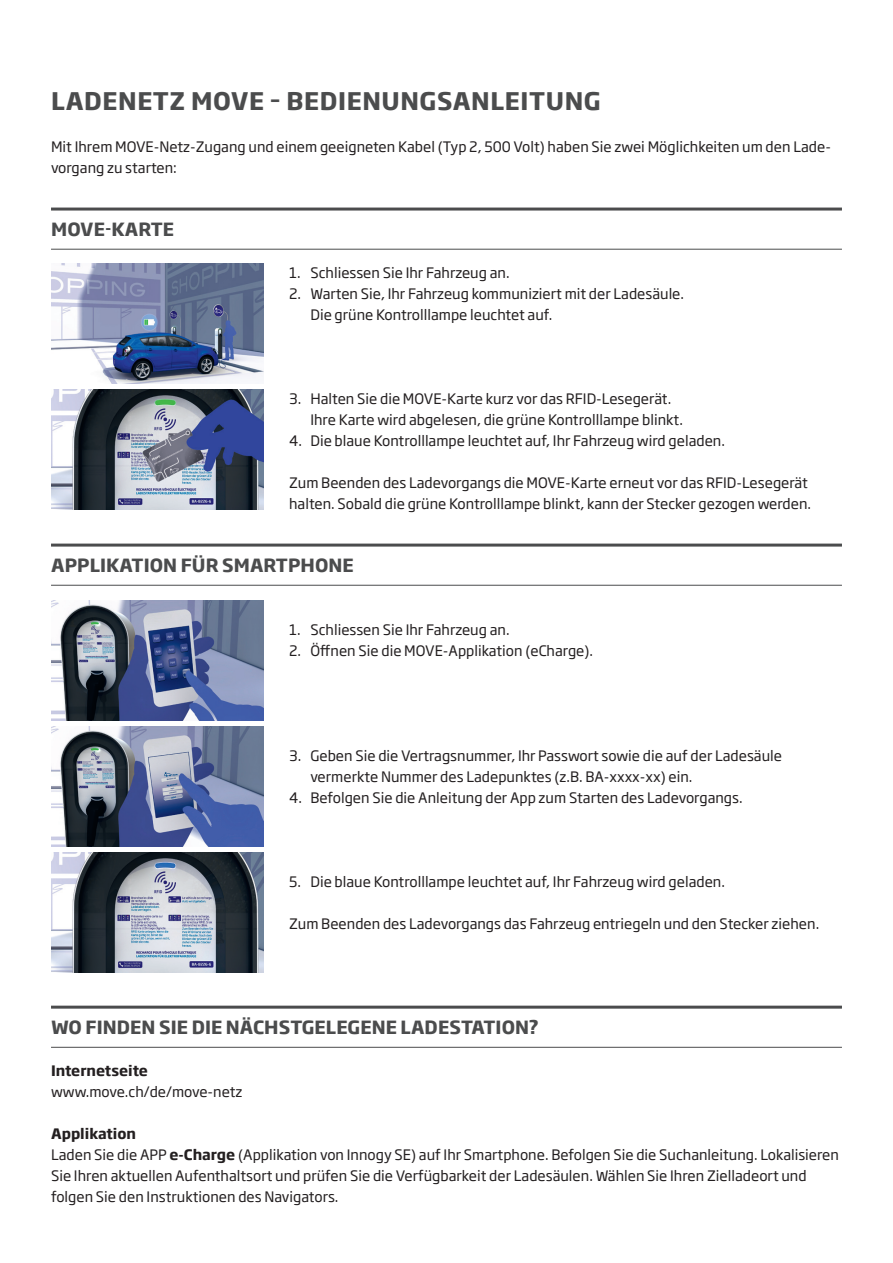
<style>
.page{position:relative;width:893px;height:1263px;background:#fff}
.page>*{position:absolute;margin:0;border:0;box-sizing:border-box;transform-origin:0 0}
.TTR_principal_-_16pt{font:700 24px "Soho Gothic Pro";letter-spacing:.025em;color:#4b4c4d}
.TITRE{font:700 18px "Soho Gothic Pro";letter-spacing:.005em;color:#4b4c4d}
.H3_-_sous-titre_pict{font:14.25px/21px "Soho Gothic Pro";color:#231f20}
.H3_-_sous-titre_pict-2{font:700 14.25px "Soho Gothic Pro";color:#231f20}
.s1{font-weight:700}
</style>
<div class="page">
<img style="left:51px;top:264px;width:213px;height:119px">
<img style="left:51px;top:389px;width:213px;height:120px">
<hr style="left:51px;top:544px;width:791px;height:3px;background:#4b4c4d">
<hr style="left:51px;top:585px;width:791px;height:1px;background:#4b4c4d">
<hr style="left:51px;top:208px;width:791px;height:3px;background:#4b4c4d">
<hr style="left:51px;top:249px;width:791px;height:1px;background:#4b4c4d">
<img style="left:51px;top:601px;width:213px;height:119px">
<img style="left:51px;top:727px;width:213px;height:119px">
<img style="left:51px;top:853px;width:213px;height:119px">
<hr style="left:51px;top:1006px;width:791px;height:3px;background:#4b4c4d">
<hr style="left:51px;top:1047px;width:791px;height:1px;background:#4b4c4d">
<p class="TTR_principal_-_16pt" style="left:51px;top:82px;width:551px">LADENETZ MOVE – BEDIENUNGSANLEITUNG</p>
<p class="H3_-_sous-titre_pict" style="left:51px;top:136px;width:781px">Mit Ihrem MOVE-Netz-Zugang und einem geeigneten Kabel (Typ 2, 500 Volt) haben Sie zwei Möglichkeiten um den Lade&shy;vorgang zu starten:</p>
<p class="TITRE" style="left:51px;top:215px;width:124px">MOVE-KARTE</p>
<p class="H3_-_sous-titre_pict" style="left:289px;top:262px;width:222px">1. Schliessen Sie Ihr Fahrzeug an.</p>
<p class="H3_-_sous-titre_pict" style="left:289px;top:283px;width:396px">2. Warten Sie, Ihr Fahrzeug kommuniziert mit der Ladesäule.</p>
<p class="H3_-_sous-titre_pict" style="left:310px;top:304px;width:243px">Die grüne Kontrolllampe leuchtet auf.</p>
<p class="H3_-_sous-titre_pict" style="left:289px;top:388px;width:384px">3. Halten Sie die MOVE-Karte kurz vor das RFID-Lesegerät.</p>
<p class="H3_-_sous-titre_pict" style="left:310px;top:409px;width:374px">Ihre Karte wird abgelesen, die grüne Kontrolllampe blinkt.</p>
<p class="H3_-_sous-titre_pict" style="left:289px;top:430px;width:437px">4. Die blaue Kontrolllampe leuchtet auf, Ihr Fahrzeug wird geladen.</p>
<p class="H3_-_sous-titre_pict" style="left:289px;top:472px;width:523px">Zum Beenden des Ladevorgangs die MOVE-Karte erneut vor das RFID-Lesegerät halten. Sobald die grüne Kontrolllampe blinkt, kann der Stecker gezogen werden.</p>
<p class="TITRE" style="left:51px;top:551px;width:304px">APPLIKATION FÜR SMARTPHONE</p>
<p class="H3_-_sous-titre_pict" style="left:289px;top:619px;width:222px">1. Schliessen Sie Ihr Fahrzeug an.</p>
<p class="H3_-_sous-titre_pict" style="left:289px;top:640px;width:306px">2. Öffnen Sie die MOVE-Applikation (eCharge).</p>
<p class="H3_-_sous-titre_pict" style="left:310px;top:745px;width:473px;text-indent:-21px">3. Geben Sie die Vertragsnummer, Ihr Passwort sowie die auf der Ladesäule vermerkte Nummer des Ladepunktes (z.B. BA-xxxx-xx) ein.</p>
<p class="H3_-_sous-titre_pict" style="left:289px;top:787px;width:455px">4. Befolgen Sie die Anleitung der App zum Starten des Ladevorgangs.</p>
<p class="H3_-_sous-titre_pict" style="left:289px;top:871px;width:437px">5. Die blaue Kontrolllampe leuchtet auf, Ihr Fahrzeug wird geladen.</p>
<p class="H3_-_sous-titre_pict" style="left:289px;top:913px;width:532px">Zum Beenden des Ladevorgangs das Fahrzeug entriegeln und den Stecker ziehen.</p>
<p class="TITRE" style="left:51px;top:1013px;width:489px">WO FINDEN SIE DIE NÄCHSTGELEGENE LADESTATION?</p>
<p class="H3_-_sous-titre_pict-2" style="left:51px;top:1059px;width:98px">Internetseite</p>
<p class="H3_-_sous-titre_pict" style="left:51px;top:1081px;width:193px">www.move.ch/de/move-netz</p>
<p class="H3_-_sous-titre_pict-2" style="left:51px;top:1122px;width:87px">Applikation</p>
<p class="H3_-_sous-titre_pict" style="left:51px;top:1144px;width:789px">Laden Sie die APP <span class="s1">e-Charge</span> (Applikation von Innogy SE) auf Ihr Smartphone. Befolgen Sie die Suchanleitung. Lokalisieren<br>Sie Ihren aktuellen Aufenthaltsort und prüfen Sie die Verfügbarkeit der Ladesäulen. Wählen Sie Ihren Zielladeort und folgen Sie den Instruktionen des Navigators.</p>
</div>
